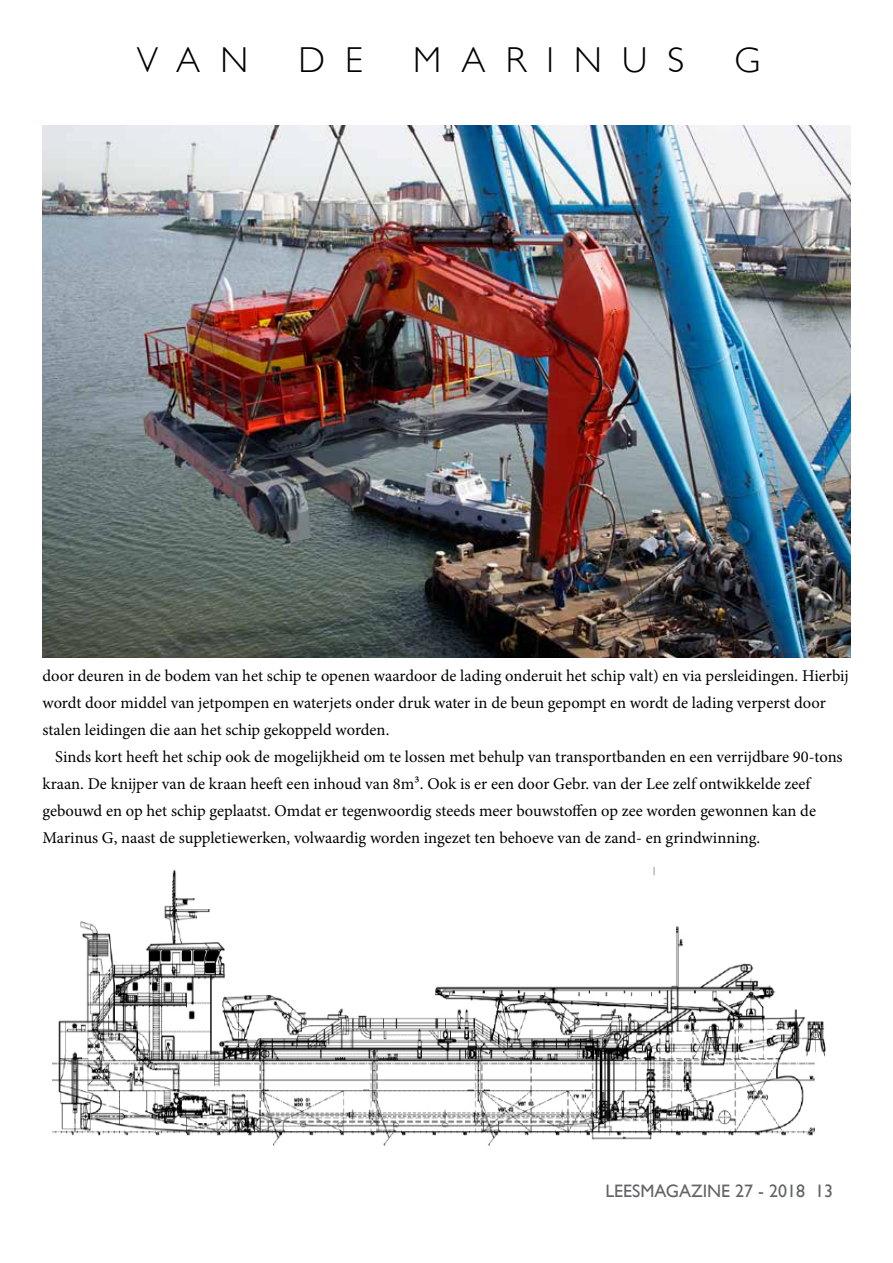
<style>
.page{position:relative;width:893px;height:1263px;background:#fff}
.page>*{position:absolute;margin:0;border:0;box-sizing:border-box;transform-origin:0 0}
.t1{font:300 36px "Gill Sans";letter-spacing:.56em;color:#000}
.t2{font:18px "Gill Sans";color:#636466}
.t3{font:16.5px/27px "Minion Pro";color:#000}
</style>
<div class="page">
<img style="left:43px;top:126px;width:807px;height:531px">
<img style="left:53px;top:867px;width:773px;height:279px">
<h1 class="t1" style="left:137px;top:32px;width:113px">VAN</h1>
<h1 class="t1" style="left:298px;top:32px;width:66px">D E</h1>
<h1 class="t1" style="left:413px;top:32px;width:272px">MARINUS</h1>
<h1 class="t1" style="left:734px;top:32px;width:27px">G</h1>
<p class="t3" style="left:43px;top:662px;width:808px">door deuren in de bodem van het schip te openen waardoor de lading onderuit het schip valt) en via persleidingen. Hierbij wordt door middel van jetpompen en waterjets onder druk water in de beun gepompt en wordt de lading verperst door stalen leidingen die aan het schip gekoppeld worden.</p>
<p class="t3" style="left:43px;top:743px;width:802px;text-indent:13px">Sinds kort heeft het schip ook de mogelijkheid om te lossen met behulp van transportbanden en een verrijdbare 90-tons kraan. De knijper van de kraan heeft een inhoud van 8m3. Ook is er een door Gebr. van der Lee zelf ontwikkelde zeef gebouwd en op het schip geplaatst. Omdat er tegenwoordig steeds meer bouwstoffen op zee worden gewonnen kan de Marinus G, naast de suppletiewerken, volwaardig worden ingezet ten behoeve van de zand- en grindwinning.</p>
<p class="t2" style="left:605px;top:1180px;width:229px">LEESMAGAZINE 27 - 2018 13</p>
</div>
